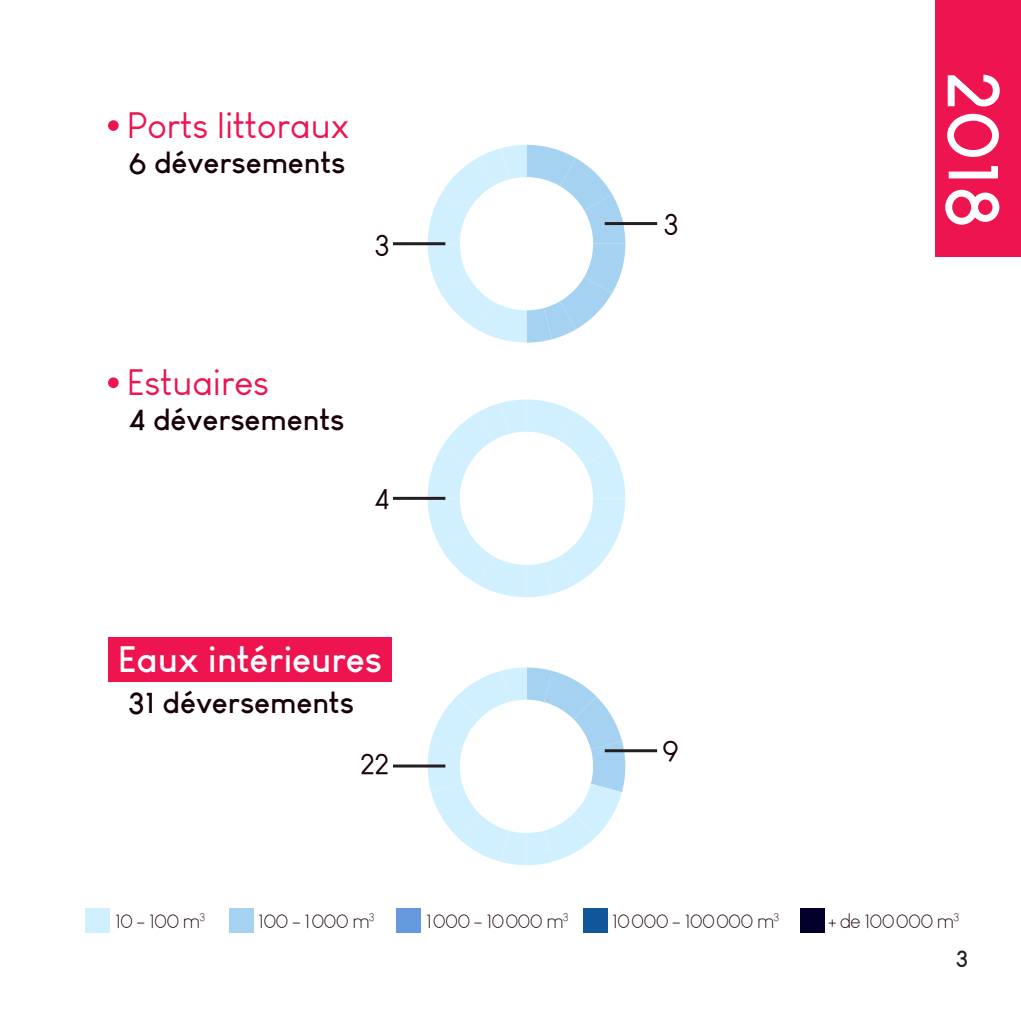
<style>
.page{position:relative;width:1021px;height:1021px;background:#fff}
.page>*{position:absolute;margin:0;border:0;box-sizing:border-box;transform-origin:0 0}
.t1{font:700 73.5px "Louis George Cafe";color:#fff}
.t2{font:36px "Louis George Cafe";color:#ed1450}
.t3{font:700 36px "Louis George Cafe";color:#fff}
.t4{font:700 30px "Louis George Cafe";color:#180106}
.t5{font:30px "Louis George Cafe";color:#180106}
.t6{font:700 22.5px "Louis George Cafe";color:#231f20}
.t7{font:300 20.7px "Louis George Cafe";letter-spacing:-.04em;color:#180106}
</style>
<div class="page">
<div style="left:229px;top:907px;width:24px;height:25px;background:#a5d2f0"></div>
<div style="left:85px;top:907px;width:25px;height:25px;background:#d1f0ff"></div>
<div style="left:396px;top:907px;width:25px;height:25px;background:#6499de"></div>
<div style="left:800px;top:907px;width:24px;height:25px;background:#02002a"></div>
<div style="left:583px;top:907px;width:24px;height:25px;background:#10569a"></div>
<svg style="left:426px;top:667px;width:200px;height:198px"></svg>
<svg style="left:427px;top:399px;width:198px;height:198px"></svg>
<svg style="left:427px;top:145px;width:198px;height:197px"></svg>
<div style="left:108px;top:637px;width:284px;height:44px;background:#ed1450"></div>
<div style="left:108px;top:120px;width:11px;height:11px;background:#ed1450;border-radius:50%"></div>
<div style="left:108px;top:377px;width:11px;height:11px;background:#ed1450;border-radius:50%"></div>
<hr style="left:393px;top:242px;width:52px;height:3px;background:#231f20">
<hr style="left:393px;top:497px;width:52px;height:3px;background:#231f20">
<hr style="left:393px;top:764px;width:52px;height:3px;background:#231f20">
<hr style="left:604px;top:749px;width:53px;height:3px;background:#231f20">
<hr style="left:604px;top:222px;width:53px;height:3px;background:#231f20">
<div style="left:935px;top:0;width:85px;height:256px;background:#ed1450"></div>
<p class="t2" style="left:127px;top:104px;width:224px">Ports littoraux</p>
<p class="t4" style="left:128px;top:143px;width:219px">6 déversements</p>
<p class="t5" style="left:374px;top:226px;width:17px">3</p>
<p class="t2" style="left:127px;top:361px;width:144px">Estuaires</p>
<p class="t4" style="left:129px;top:400px;width:217px">4 déversements</p>
<p class="t5" style="left:374px;top:481px;width:16px">4</p>
<p class="t3" style="left:118px;top:636px;width:266px">Eaux intérieures</p>
<p class="t4" style="left:128px;top:683px;width:228px">31 déversements</p>
<p class="t5" style="left:360px;top:745px;width:31px">22</p>
<p class="t5" style="left:663px;top:206px;width:17px">3</p>
<p class="t5" style="left:662px;top:732px;width:18px">9</p>
<p class="t1" style="left:1021px;top:71px;width:159px;rotate:90deg">2018</p>
<p class="t7" style="left:115px;top:908px;width:92px">10 - 100 m<sup>3</sup></p>
<p class="t7" style="left:612px;top:908px;width:169px">10000 - 100000 m<sup>3</sup></p>
<p class="t7" style="left:258px;top:908px;width:118px">100 - 1000 m<sup>3</sup></p>
<p class="t7" style="left:426px;top:908px;width:144px">1000 - 10000 m<sup>3</sup></p>
<p class="t7" style="left:828px;top:908px;width:133px">+ de 100000 m<sup>3</sup></p>
<p class="t6" style="left:955px;top:943px;width:14px">3</p>
</div>
